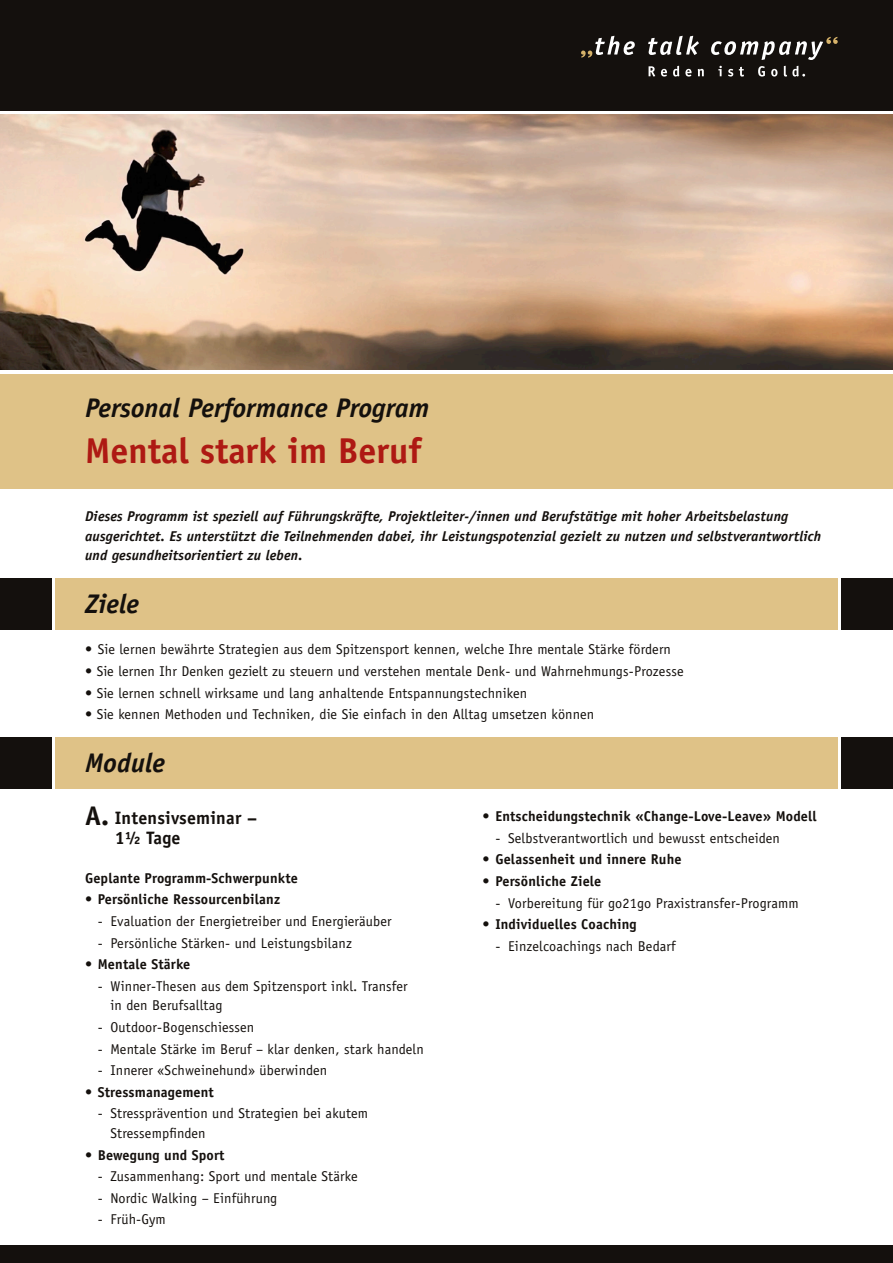
<style>
.page{position:relative;width:893px;height:1263px;background:#fff}
.page>*{position:absolute;margin:0;border:0;box-sizing:border-box;transform-origin:0 0}
._01_head{font:700 36px "Officina Sans";color:#ae1913}
._01_head-2{font:italic 700 27px "Officina Sans";color:#14100d}
._01_head-3{font:700 27px "Officina Sans";color:#14100d}
._04_module{font:700 18px "Officina Sans";letter-spacing:.01em;color:#14100d}
._03_copy_einzug{font:14.25px/19.5px "Officina Sans";letter-spacing:.01em;color:#14100d}
._06_copy_bold_italic{font:italic 700 14.25px/19.5px "Officina Sans";letter-spacing:.01em;color:#14100d}
._03_copy_einzug_bold{font:700 14.25px "Officina Sans";letter-spacing:.01em;color:#14100d}
</style>
<div class="page">
<img style="left:0;top:115px;width:893px;height:255px">
<div style="left:0;top:374px;width:893px;height:115px;background:#dfc287"></div>
<div style="left:55px;top:738px;width:783px;height:51px;background:#dfc287"></div>
<div style="left:842px;top:738px;width:51px;height:51px;background:#14100d"></div>
<div style="left:0;top:738px;width:51px;height:51px;background:#14100d"></div>
<div style="left:0;top:1246px;width:893px;height:17px;background:#14100d"></div>
<div style="left:55px;top:578px;width:783px;height:51px;background:#dfc287"></div>
<div style="left:842px;top:578px;width:51px;height:51px;background:#14100d"></div>
<div style="left:0;top:578px;width:51px;height:51px;background:#14100d"></div>
<div style="left:0;top:0;width:893px;height:111px;background:#14100d"></div>
<svg style="left:581px;top:36px;width:54px;height:22px"></svg>
<svg style="left:648px;top:36px;width:51px;height:19px"></svg>
<svg style="left:711px;top:37px;width:127px;height:23px"></svg>
<svg style="left:649px;top:66px;width:6px;height:11px"></svg>
<svg style="left:661px;top:69px;width:6px;height:8px"></svg>
<svg style="left:673px;top:66px;width:6px;height:11px"></svg>
<svg style="left:685px;top:69px;width:7px;height:8px"></svg>
<svg style="left:698px;top:69px;width:6px;height:7px"></svg>
<svg style="left:718px;top:66px;width:4px;height:10px"></svg>
<svg style="left:728px;top:69px;width:5px;height:8px"></svg>
<svg style="left:739px;top:67px;width:5px;height:10px"></svg>
<svg style="left:758px;top:66px;width:7px;height:11px"></svg>
<svg style="left:771px;top:69px;width:6px;height:8px"></svg>
<svg style="left:784px;top:66px;width:21px;height:11px"></svg>
<p class="_01_head-2" style="left:85px;top:391px;width:346px">Personal Performance Program</p>
<p class="_01_head" style="left:85px;top:428px;width:338px">Mental stark im Beruf</p>
<p class="_06_copy_bold_italic" style="left:85px;top:507px;width:738px">Dieses Programm ist speziell auf Führungskräfte, Projektleiter-/innen und Berufstätige mit hoher Arbeitsbelastung ausgerichtet. Es unterstützt die Teilnehmenden dabei, ihr Leistungspotenzial gezielt zu nutzen und selbstverantwortlich und gesundheitsorientiert zu leben.</p>
<p class="_01_head-2" style="left:85px;top:588px;width:55px">Ziele</p>
<p class="_03_copy_einzug" style="left:85px;top:640px;width:587px">• Sie lernen bewährte Strategien aus dem Spitzensport kennen, welche Ihre mentale Stärke fördern</p>
<p class="_03_copy_einzug" style="left:85px;top:661px;width:600px">• Sie lernen Ihr Denken gezielt zu steuern und verstehen mentale Denk- und Wahrnehmungs-Prozesse</p>
<p class="_03_copy_einzug" style="left:85px;top:683px;width:444px">• Sie lernen schnell wirksame und lang anhaltende Entspannungstechniken</p>
<p class="_03_copy_einzug" style="left:85px;top:705px;width:511px">• Sie kennen Methoden und Techniken, die Sie einfach in den Alltag umsetzen können</p>
<p class="_01_head-2" style="left:85px;top:747px;width:82px">Module</p>
<p class="_01_head-3" style="left:85px;top:799px;width:26px">A.</p>
<p class="_04_module" style="left:115px;top:807px;width:144px">Intensivseminar –</p>
<p class="_04_module" style="left:115px;top:826px;width:67px">1½ Tage</p>
<p class="_03_copy_einzug_bold" style="left:85px;top:869px;width:214px">Geplante Programm-Schwerpunkte</p>
<p class="_03_copy_einzug_bold" style="left:85px;top:890px;width:197px">• Persönliche Ressourcenbilanz</p>
<p class="_03_copy_einzug" style="left:98px;top:911px;width:295px">- Evaluation der Energietreiber und Energieräuber</p>
<p class="_03_copy_einzug" style="left:98px;top:933px;width:256px">- Persönliche Stärken- und Leistungsbilanz</p>
<p class="_03_copy_einzug_bold" style="left:85px;top:955px;width:107px">• Mentale Stärke</p>
<p class="_03_copy_einzug" style="left:111px;top:976px;width:299px;text-indent:-13px">- Winner-Thesen aus dem Spitzensport inkl. Transfer in den Berufsalltag</p>
<p class="_03_copy_einzug" style="left:98px;top:1017px;width:158px">- Outdoor-Bogenschiessen</p>
<p class="_03_copy_einzug" style="left:98px;top:1039px;width:327px">- Mentale Stärke im Beruf – klar denken, stark handeln</p>
<p class="_03_copy_einzug" style="left:98px;top:1060px;width:231px">- Innerer «Schweinehund» überwinden</p>
<p class="_03_copy_einzug_bold" style="left:85px;top:1083px;width:130px">• Stressmanagement</p>
<p class="_03_copy_einzug" style="left:111px;top:1104px;width:259px;text-indent:-13px">- Stressprävention und Strategien bei akutem<br>Stressempfinden</p>
<p class="_03_copy_einzug_bold" style="left:85px;top:1146px;width:141px">• Bewegung und Sport</p>
<p class="_03_copy_einzug" style="left:98px;top:1166px;width:261px">- Zusammenhang: Sport und mentale Stärke</p>
<p class="_03_copy_einzug" style="left:98px;top:1188px;width:181px">- Nordic Walking – Einführung</p>
<p class="_03_copy_einzug" style="left:98px;top:1210px;width:70px">- Früh-Gym</p>
<p class="_03_copy_einzug_bold" style="left:483px;top:807px;width:336px">• Entscheidungstechnik «Change-Love-Leave» Modell</p>
<p class="_03_copy_einzug" style="left:495px;top:828px;width:286px">- Selbstverantwortlich und bewusst entscheiden</p>
<p class="_03_copy_einzug_bold" style="left:483px;top:851px;width:200px">• Gelassenheit und innere Ruhe</p>
<p class="_03_copy_einzug_bold" style="left:483px;top:872px;width:120px">• Persönliche Ziele</p>
<p class="_03_copy_einzug" style="left:495px;top:893px;width:305px">- Vorbereitung für go21go Praxistransfer-Programm</p>
<p class="_03_copy_einzug_bold" style="left:483px;top:915px;width:156px">• Individuelles Coaching</p>
<p class="_03_copy_einzug" style="left:495px;top:936px;width:182px">- Einzelcoachings nach Bedarf</p>
</div>
